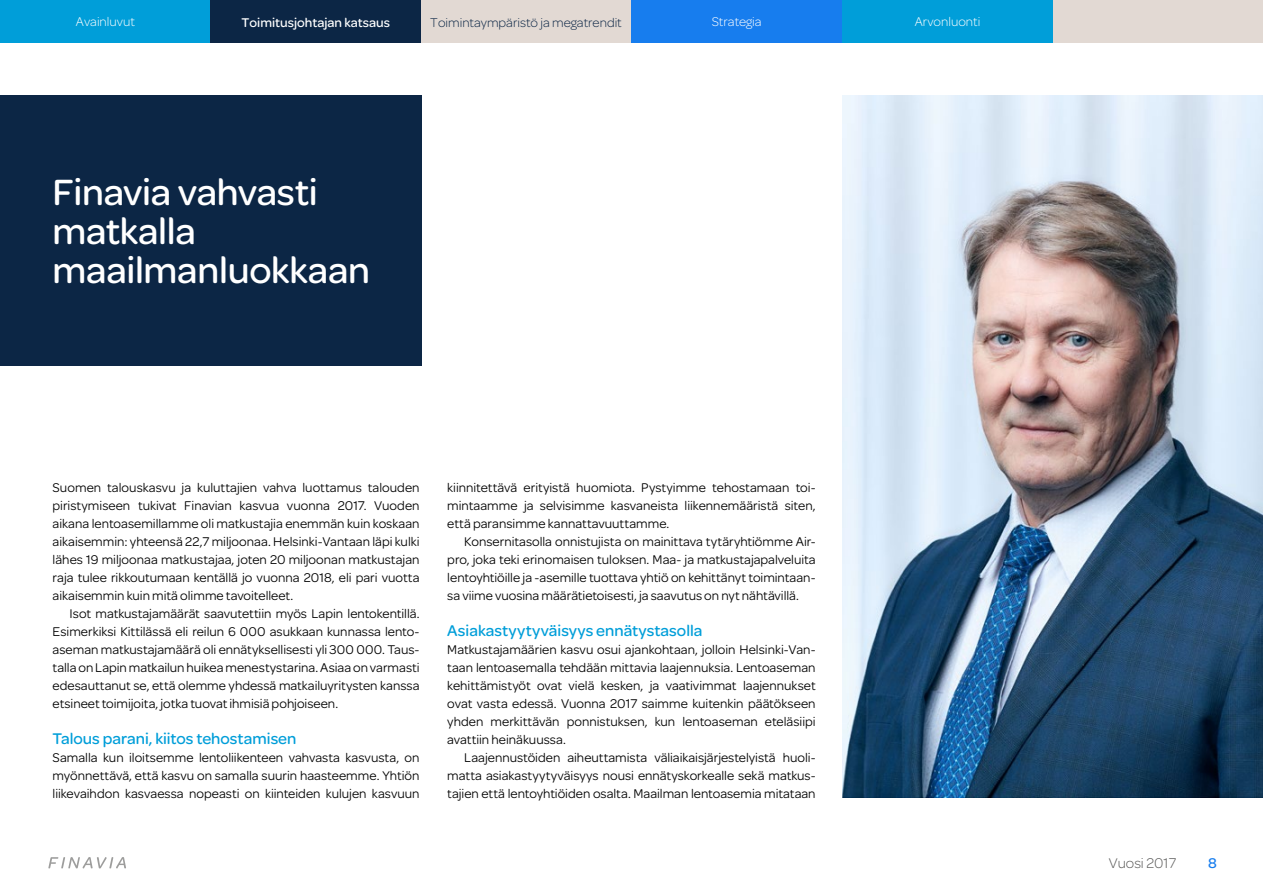
<style>
.page{position:relative;width:1263px;height:893px;background:#fff}
.page>*{position:absolute;margin:0;border:0;box-sizing:border-box;transform-origin:0 0}
.t1{font:500 39px/39px "Omnes";letter-spacing:-.01em;color:#fff}
.t2{font:500 16.5px "Omnes";color:#009ed9}
.t3{font:300 15px "Omnes";color:#575756}
.t4{font:500 15px "Omnes";color:#177dee}
.t5{font:13.5px/18px "Omnes";color:#000;text-align:justify}
.t6{font:300 13.5px "Omnes";color:#fff}
.t7{font:300 13.5px "Omnes";color:#0c2645}
.t8{font:500 13.5px "Omnes";color:#fff}
</style>
<div class="page">
<svg style="left:48px;top:857px;width:78px;height:11px"></svg>
<div style="left:1052px;top:0;width:211px;height:43px;background:#e2d9d3"></div>
<div style="left:0;top:0;width:210px;height:43px;background:#009ed9"></div>
<div style="left:210px;top:0;width:211px;height:43px;background:#0c2645"></div>
<div style="left:421px;top:0;width:210px;height:43px;background:#e2d9d3"></div>
<div style="left:631px;top:0;width:211px;height:43px;background:#177dee"></div>
<div style="left:842px;top:0;width:210px;height:43px;background:#009ed9"></div>
<div style="left:0;top:96px;width:422px;height:270px;background:#0c2645"></div>
<img style="left:842px;top:96px;width:421px;height:702px">
<p class="t6" style="left:76px;top:15px;width:60px">Avainluvut</p>
<p class="t8" style="left:242px;top:15px;width:150px">Toimitusjohtajan katsaus</p>
<p class="t7" style="left:430px;top:16px;width:193px">Toimintaympäristö ja megatrendit</p>
<p class="t6" style="left:712px;top:15px;width:51px">Strategia</p>
<p class="t6" style="left:915px;top:15px;width:67px">Arvonluonti</p>
<h1 class="t1" style="left:53px;top:173px;width:319px">Finavia vahvasti matkalla maailmanluokkaan</h1>
<p class="t5" style="left:53px;top:478px;width:368px">Suomen talouskasvu ja kuluttajien vahva luottamus talouden piristymiseen tukivat Finavian kasvua vuonna 2017. Vuoden aikana lentoasemillamme oli matkustajia enemmän kuin koskaan aikaisemmin: yhteensä 22,7 miljoonaa. Helsinki-Vantaan läpi kulki lähes 19 miljoonaa matkustajaa, joten 20 miljoonan matkustajan raja tulee rikkoutumaan kentällä jo vuonna 2018, eli pari vuotta aikaisemmin kuin mitä olimme tavoitelleet.</p>
<p class="t5" style="left:53px;top:604px;width:368px;text-indent:17px">Isot matkustajamäärät saavutettiin myös Lapin lentokentillä.<br>Esimerkiksi Kittilässä eli reilun 6 000 asukkaan kunnassa lento&shy;aseman matkustajamäärä oli ennätyksellisesti yli 300 000. Taus&shy;talla on Lapin matkailun huikea menestystarina. Asiaa on varmasti edesauttanut se, että olemme yhdessä matkailuyritysten kanssa etsineet toimijoita, jotka tuovat ihmisiä pohjoiseen.</p>
<p class="t2" style="left:53px;top:729px;width:245px">Talous parani, kiitos tehostamisen</p>
<p class="t5" style="left:53px;top:748px;width:368px">Samalla kun iloitsemme lentoliikenteen vahvasta kasvusta, on myönnettävä, että kasvu on samalla suurin haasteemme. Yhtiön liikevaihdon kasvaessa nopeasti on kiinteiden kulujen kasvuun</p>
<p class="t5" style="left:447px;top:478px;width:370px">kiinnitettävä erityistä huomiota. Pystyimme tehostamaan toi&shy;mintaamme ja selvisimme kasvaneista liikennemääristä siten, että paransimme kannattavuuttamme.</p>
<p class="t5" style="left:447px;top:532px;width:370px;text-indent:17px">Konsernitasolla onnistujista on mainittava tytäryhtiömme Air&shy;pro, joka teki erinomaisen tuloksen. Maa- ja matkustajapalveluita lentoyhtiöille ja -asemille tuottava yhtiö on kehittänyt toimintaan&shy;sa viime vuosina määrätietoisesti, ja saavutus on nyt nähtävillä.</p>
<p class="t2" style="left:447px;top:621px;width:257px">Asiakastyytyväisyys ennätystasolla</p>
<p class="t5" style="left:447px;top:640px;width:370px">Matkustajamäärien kasvu osui ajankohtaan, jolloin Helsinki-Van&shy;taan lentoasemalla tehdään mittavia laajennuksia. Lentoaseman kehittämistyöt ovat vielä kesken, ja vaativimmat laajennukset ovat vasta edessä. Vuonna 2017 saimme kuitenkin päätökseen yhden merkittävän ponnistuksen, kun lentoaseman eteläsiipi avattiin heinäkuussa.</p>
<p class="t5" style="left:447px;top:748px;width:370px;text-indent:17px">Laajennustöiden aiheuttamista väliaikaisjärjestelyistä huoli&shy;matta asiakastyytyväisyys nousi ennätyskorkealle sekä matkus&shy;tajien että lentoyhtiöiden osalta. Maailman lentoasemia mitataan</p>
<p class="t3" style="left:1109px;top:855px;width:69px">Vuosi 2017</p>
<p class="t4" style="left:1208px;top:855px;width:10px">8</p>
</div>
